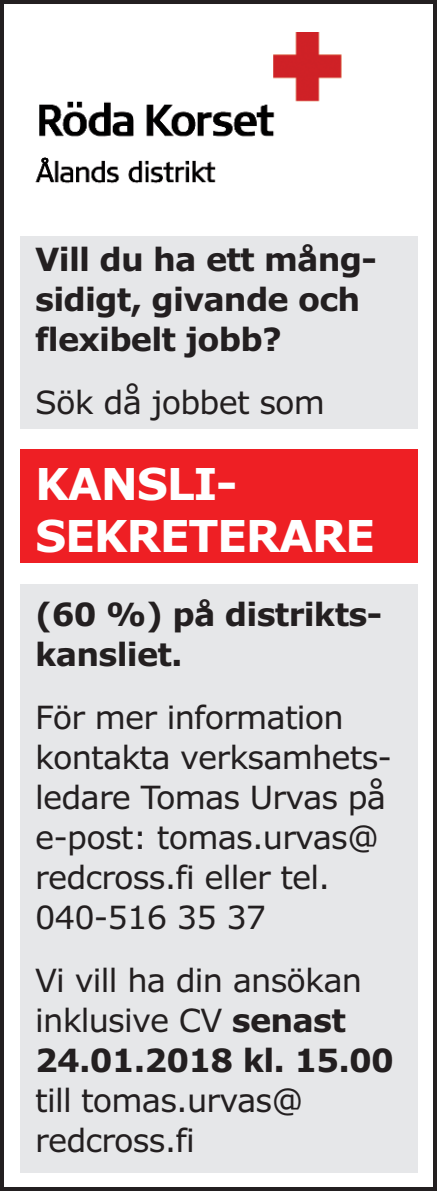
<style>
.page{position:relative;width:437px;height:1191px;background:#fff}
.page>*{position:absolute;margin:0;border:0;box-sizing:border-box;transform-origin:0 0}
.t1{font:700 44px/52px "Verdana";letter-spacing:-.03em;color:#fff}
.t2{font:32px/40px "Verdana";letter-spacing:-.025em;color:#231f20}
.t3{font:700 32px/40px "Verdana";letter-spacing:-.025em;color:#231f20}
.s1{font-weight:700}
</style>
<div class="page">
<div style="left:0;top:0;width:437px;height:1191px;border:4px solid #231f20"></div>
<img style="left:35px;top:32px;width:307px;height:152px">
<div style="left:20px;top:236px;width:397px;height:192px;background:#e6e7e9"></div>
<div style="left:20px;top:583px;width:397px;height:589px;background:#e6e7e9"></div>
<div style="left:20px;top:449px;width:397px;height:114px;background:#ee1f24"></div>
<p class="t3" style="left:35px;top:241px;width:343px">Vill du ha ett mång&shy;sidigt, givande och flexibelt jobb?</p>
<p class="t2" style="left:35px;top:382px;width:291px">Sök då jobbet som</p>
<h1 class="t1" style="left:35px;top:460px;width:341px">KANSLI-<br>SEKRETERARE</h1>
<p class="t3" style="left:35px;top:596px;width:348px">(60 %) på distrikts&shy;kansliet.</p>
<p class="t2" style="left:35px;top:697px;width:358px">För mer information kontakta verksamhets&shy;ledare Tomas Urvas på e-post: tomas.urvas@ redcross.fi eller tel.<br>040-516 35 37</p>
<p class="t2" style="left:35px;top:959px;width:360px">Vi vill ha din ansökan inklusive CV <span class="s1">senast<br>24.01.2018 kl. 15.00</span></p>
<p class="t2" style="left:35px;top:1079px;width:269px">till tomas.urvas@ redcross.fi</p>
</div>
